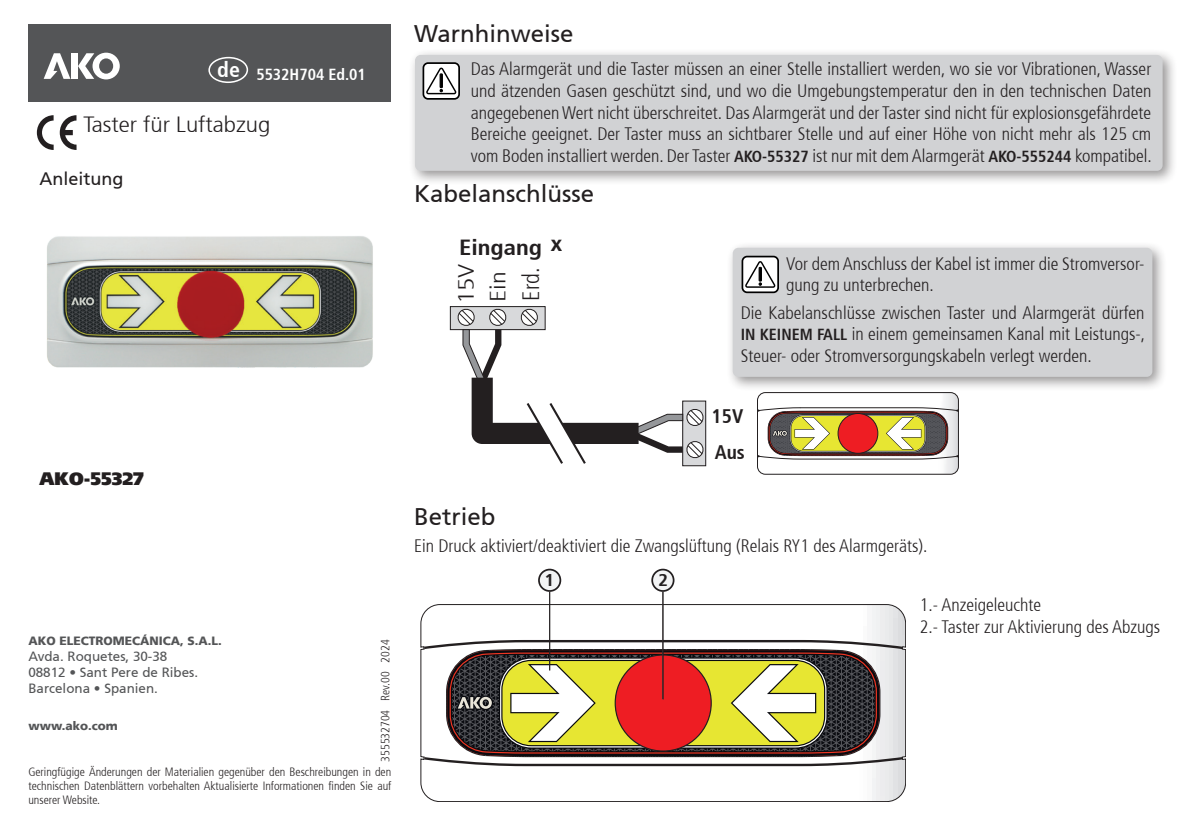
<style>
.page{position:relative;width:1191px;height:840px;background:#fff}
.page>*{position:absolute;margin:0;border:0;box-sizing:border-box;transform-origin:0 0}
.Apartado{font:24px "Frutiger 55 Roman";color:#231f20}
.t1{font:300 condensed 23.6px "Frutiger 47";color:#231f20}
.Titulo{font:300 22px "Frutiger 45";color:#231f20}
.t2{font:300 condensed 22px/31.8px "Frutiger 47";color:#231f20;scale:1.25 1}
.t3{font:700 condensed 21.8px "Frutiger 67";color:#231f20;scale:1.12 1}
.t4{font:700 condensed 21.4px "Frutiger 67";color:#fff}
.t5{font:700 condensed 19.6px/35.8px "Frutiger 67";color:#231f20}
.Advertencia{font:300 condensed 18px/21.6px "Frutiger 47";color:#231f20;text-align:justify}
.Sub_titulo{font:900 18px "Frutiger 95";color:#231f20}
.Sub_titulo-2{font:18px "Frutiger 55 Roman";color:#231f20}
.t6{font:700 condensed 17px "Frutiger 67";color:#231f20;scale:1.12 1}
.t7{font:700 condensed 16px "Frutiger 67";color:#fff}
.t8{font:13.4px "Frutiger 55 Roman";color:#545557}
.t9{font:300 condensed 12px/14.4px "Frutiger 47";color:#231f20;text-align:justify}
.t10{font:900 12px "Frutiger 75";color:#545557}
.s1{font-family:"Frutiger 67";font-weight:700;font-size:16px}
</style>
<div class="page">
<div style="left:408px;top:48px;width:770px;height:137px;background:#231f20;opacity:.48"></div>
<div style="left:415px;top:55px;width:747px;height:116px;background:#d1d2d4;border-radius:6px"></div>
<div style="left:725px;top:241px;width:442px;height:151px;background:#231f20;opacity:.48"></div>
<div style="left:732px;top:247px;width:420px;height:129px;background:#d1d2d4;border-radius:6px"></div>
<div style="left:28px;top:24px;width:363px;height:77px;background:#545557"></div>
<svg style="left:44px;top:53px;width:26px;height:26px"></svg>
<div style="left:72px;top:53px;width:6px;height:26px;background:#fff"></div>
<svg style="left:78px;top:53px;width:42px;height:26px"></svg>
<svg style="left:37px;top:115px;width:17px;height:35px"></svg>
<svg style="left:60px;top:115px;width:17px;height:35px"></svg>
<img style="left:47px;top:236px;width:326px;height:132px">
<div style="left:423px;top:63px;width:36px;height:36px;background:#fff;border-radius:5px"></div>
<div style="left:422px;top:62px;width:38px;height:38px;border:2px solid #000;border-radius:5px"></div>
<svg style="left:426px;top:67px;width:31px;height:28px"></svg>
<div style="left:742px;top:256px;width:36px;height:36px;background:#fff;border-radius:5px"></div>
<div style="left:741px;top:255px;width:38px;height:38px;border:2px solid #000;border-radius:5px"></div>
<svg style="left:745px;top:261px;width:31px;height:27px"></svg>
<svg style="left:757px;top:392px;width:201px;height:82px"></svg>
<div style="left:838px;top:413px;width:40px;height:40px;background:#ee1d23;border-radius:50%"></div>
<div style="left:837px;top:413px;width:41px;height:40px;border:1px solid #231f20;border-radius:50%"></div>
<div style="left:450px;top:306px;width:95px;height:23px;background:#d8d9db"></div>
<div style="left:450px;top:306px;width:95px;height:24px;border:1px solid #231f20"></div>
<div style="left:682px;top:400px;width:24px;height:66px;border:1px solid #231f20"></div>
<svg style="left:456px;top:307px;width:249px;height:159px"></svg>
<div style="left:208px;top:57px;width:40px;height:26px;border:2px solid #fff;border-radius:50%"></div>
<svg style="left:421px;top:604px;width:484px;height:197px"></svg>
<svg style="left:421px;top:638px;width:484px;height:12px"></svg>
<svg style="left:422px;top:755px;width:482px;height:12px"></svg>
<svg style="left:445px;top:648px;width:436px;height:109px"></svg>
<svg style="left:447px;top:649px;width:432px;height:106px"></svg>
<svg style="left:456px;top:695px;width:37px;height:14px"></svg>
<div style="left:615px;top:654px;width:96px;height:96px;background:#ee1d23;border-radius:50%"></div>
<hr style="left:549px;top:591px;width:1px;height:79px;background:#231f20">
<div style="left:539px;top:569px;width:21px;height:21px;background:#f2f3f4;border-radius:50%"></div>
<div style="left:538px;top:568px;width:23px;height:23px;border:2px solid #231f20;border-radius:50%"></div>
<hr style="left:662px;top:591px;width:1px;height:108px;background:#231f20">
<div style="left:652px;top:569px;width:21px;height:21px;background:#f2f3f4;border-radius:50%"></div>
<div style="left:651px;top:568px;width:23px;height:23px;border:2px solid #231f20;border-radius:50%"></div>
<p class="t4" style="left:217px;top:57px;width:24px">de</p>
<p class="t7" style="left:256px;top:65px;width:111px">5532H704 Ed.01</p>
<p class="Titulo" style="left:83px;top:112px;width:188px">Taster für Luftabzug</p>
<p class="Sub_titulo-2" style="left:40px;top:168px;width:86px">Anleitung</p>
<p class="Sub_titulo" style="left:40px;top:467px;width:106px">AKO-55327</p>
<p class="t10" style="left:28px;top:633px;width:195px">AKO ELECTROMECÁNICA, S.A.L.</p>
<p class="t8" style="left:28px;top:648px;width:140px">Avda. Roquetes, 30-38</p>
<p class="t8" style="left:28px;top:664px;width:171px">08812 • Sant Pere de Ribes.</p>
<p class="t8" style="left:28px;top:680px;width:131px">Barcelona • Spanien.</p>
<p class="t10" style="left:28px;top:718px;width:91px">www.ako.com</p>
<p class="t9" style="left:378px;top:761px;width:123px;rotate:-90deg">355532704 Rev.00 2024</p>
<p class="t9" style="left:28px;top:764px;width:364px">Geringfügige Änderungen der Materialien gegenüber den Beschreibungen in den technischen Datenblättern vorbehalten Aktualisierte Informationen finden Sie auf unserer Website.</p>
<p class="Apartado" style="left:414px;top:20px;width:161px">Warnhinweise</p>
<p class="Advertencia" style="left:471px;top:59px;width:682px">Das Alarmgerät und die Taster müssen an einer Stelle installiert werden, wo sie vor Vibrationen, Wasser und ätzenden Gasen geschützt sind, und wo die Umgebungstemperatur den in den technischen Daten angegebenen Wert nicht überschreitet. Das Alarmgerät und der Taster sind nicht für explosionsgefährdete Bereiche geeignet. Der Taster muss an sichtbarer Stelle und auf einer Höhe von nicht mehr als 125 cm vom Boden installiert werden. Der Taster <span class="s1">AKO-55327</span> ist nur mit dem Alarmgerät <span class="s1">AKO-555244</span> kompatibel.</p>
<p class="Apartado" style="left:414px;top:179px;width:182px">Kabelanschlüsse</p>
<p class="t3" style="left:459px;top:234px;width:94px">Eingang x</p>
<p class="t2" style="left:450px;top:304px;width:34px;rotate:-90deg">15V<br>Ein</p>
<p class="t1" style="left:517px;top:300px;width:35px;rotate:-90deg">Erd.</p>
<p class="Advertencia" style="left:786px;top:253px;width:360px">Vor dem Anschluss der Kabel ist immer die Stromversor&shy;gung zu unterbrechen.</p>
<p class="Advertencia" style="left:740px;top:301px;width:406px">Die Kabelanschlüsse zwischen Taster und Alarmgerät dürfen <span class="s1">IN KEINEM FALL</span> in einem gemeinsamen Kanal mit Leistungs-, Steuer- oder Stromversorgungskabeln verlegt werden.</p>
<p class="t5" style="left:711px;top:398px;width:35px">15V<br>Aus</p>
<p class="Apartado" style="left:414px;top:502px;width:83px">Betrieb</p>
<p class="Advertencia" style="left:414px;top:535px;width:515px">Ein Druck aktiviert/deaktiviert die Zwangslüftung (Relais RY1 des Alarmgeräts).</p>
<p class="t6" style="left:544px;top:569px;width:10px">1</p>
<p class="t6" style="left:658px;top:570px;width:10px">2</p>
<p class="Advertencia" style="left:920px;top:594px;width:123px">1.- Anzeigeleuchte</p>
<p class="Advertencia" style="left:920px;top:615px;width:242px">2.- Taster zur Aktivierung des Abzugs</p>
</div>
